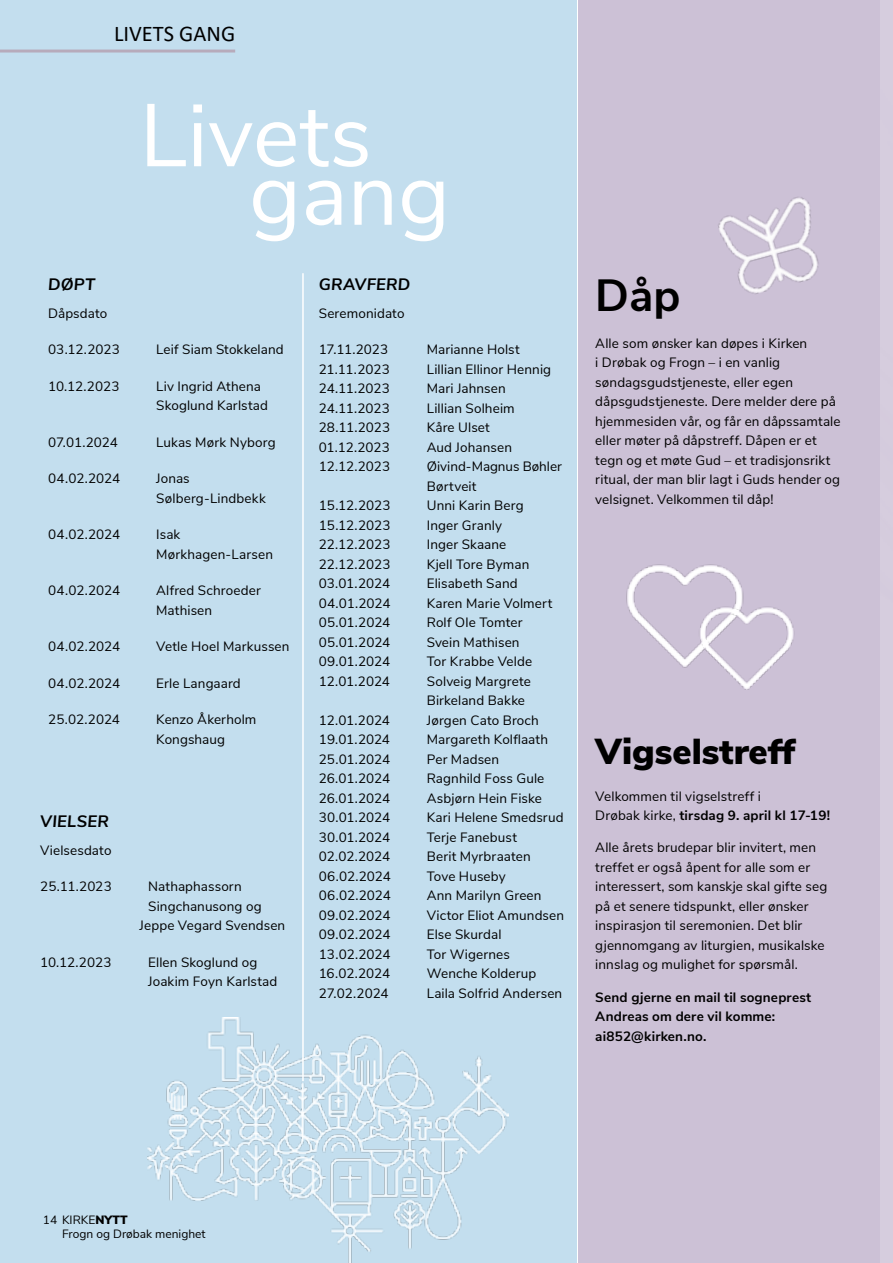
<style>
.page{position:relative;width:893px;height:1263px;background:#fff}
.page>*{position:absolute;margin:0;border:0;box-sizing:border-box;transform-origin:0 0}
.t1{font:88.5px "Nunito Sans";color:#fff}
.t2{font:700 45px "Nunito Sans";color:#000}
.t3{font:900 36px "Nunito Sans";color:#000}
.t4{font:22.5px "Calibri";color:#000}
.t5{font:italic 700 16.5px "Nunito Sans";letter-spacing:.015em;color:#000}
.t6{font:13.5px/19.5px "Nunito Sans";letter-spacing:.01em;color:#000}
.t7{font:700 13.5px/19.5px "Nunito Sans";letter-spacing:.01em;color:#000}
.t8{font:12px/14.4px "Nunito Sans";color:#000}
.s1{font-weight:700}
.s2{font-weight:900}
</style>
<div class="page">
<div style="left:0;top:0;width:576px;height:1263px;background:#c3deee"></div>
<div style="left:578px;top:0;width:315px;height:1263px;background:#ccc1d6"></div>
<img style="left:148px;top:1018px;width:360px;height:245px">
<hr style="left:302px;top:273px;width:2px;height:808px;background:#fff">
<div style="left:880px;top:0;width:13px;height:1263px;background:#d6cdde"></div>
<img style="left:626px;top:564px;width:113px;height:104px">
<img style="left:685px;top:582px;width:109px;height:108px">
<img style="left:718px;top:197px;width:101px;height:97px">
<h3 class="t4" style="left:114px;top:18px;width:123px">LIVETS GANG</h3>
<h1 class="t1" style="left:140px;top:71px;width:234px">Livets</h1>
<h1 class="t1" style="left:249px;top:129px;width:202px">gang</h1>
<p class="t5" style="left:319px;top:272px;width:93px">GRAVFERD</p>
<p class="t6" style="left:319px;top:303px;width:87px">Seremonidato</p>
<p class="t6" style="left:319px;top:339px;width:71px">17.11.2023</p>
<p class="t6" style="left:427px;top:339px;width:94px">Marianne Holst</p>
<p class="t6" style="left:319px;top:359px;width:73px">21.11.2023</p>
<p class="t6" style="left:427px;top:359px;width:126px">Lillian Ellinor Hennig</p>
<p class="t6" style="left:319px;top:378px;width:73px">24.11.2023</p>
<p class="t6" style="left:427px;top:378px;width:81px">Mari Jahnsen</p>
<p class="t6" style="left:319px;top:398px;width:73px">24.11.2023</p>
<p class="t6" style="left:427px;top:398px;width:89px">Lillian Solheim</p>
<p class="t6" style="left:319px;top:417px;width:73px">28.11.2023</p>
<p class="t6" style="left:427px;top:417px;width:65px">Kåre Ulset</p>
<p class="t6" style="left:319px;top:437px;width:73px">01.12.2023</p>
<p class="t6" style="left:427px;top:437px;width:87px">Aud Johansen</p>
<p class="t6" style="left:319px;top:456px;width:73px">12.12.2023</p>
<p class="t6" style="left:427px;top:456px;width:137px">Øivind-Magnus Bøhler<br>Børtveit</p>
<p class="t6" style="left:319px;top:495px;width:73px">15.12.2023</p>
<p class="t6" style="left:427px;top:495px;width:98px">Unni Karin Berg</p>
<p class="t6" style="left:319px;top:515px;width:73px">15.12.2023</p>
<p class="t6" style="left:427px;top:515px;width:77px">Inger Granly</p>
<p class="t6" style="left:319px;top:534px;width:73px">22.12.2023</p>
<p class="t6" style="left:427px;top:534px;width:81px">Inger Skaane</p>
<p class="t6" style="left:319px;top:554px;width:73px">22.12.2023</p>
<p class="t6" style="left:427px;top:554px;width:104px">Kjell Tore Byman</p>
<p class="t6" style="left:319px;top:573px;width:73px">03.01.2024</p>
<p class="t6" style="left:427px;top:573px;width:92px">Elisabeth Sand</p>
<p class="t6" style="left:319px;top:593px;width:73px">04.01.2024</p>
<p class="t6" style="left:427px;top:593px;width:127px">Karen Marie Volmert</p>
<p class="t6" style="left:319px;top:612px;width:73px">05.01.2024</p>
<p class="t6" style="left:427px;top:612px;width:97px">Rolf Ole Tomter</p>
<p class="t6" style="left:319px;top:632px;width:73px">05.01.2024</p>
<p class="t6" style="left:427px;top:632px;width:94px">Svein Mathisen</p>
<p class="t6" style="left:319px;top:651px;width:73px">09.01.2024</p>
<p class="t6" style="left:427px;top:651px;width:107px">Tor Krabbe Velde</p>
<p class="t6" style="left:319px;top:671px;width:73px">12.01.2024</p>
<p class="t6" style="left:427px;top:671px;width:106px">Solveig Margrete<br>Birkeland Bakke</p>
<p class="t6" style="left:319px;top:709px;width:73px">12.01.2024</p>
<p class="t6" style="left:427px;top:709px;width:114px">Jørgen Cato Broch</p>
<p class="t6" style="left:319px;top:729px;width:73px">19.01.2024</p>
<p class="t6" style="left:427px;top:729px;width:123px">Margareth Kolflaath</p>
<p class="t6" style="left:319px;top:748px;width:73px">25.01.2024</p>
<p class="t6" style="left:427px;top:748px;width:74px">Per Madsen</p>
<p class="t6" style="left:319px;top:768px;width:73px">26.01.2024</p>
<p class="t6" style="left:427px;top:768px;width:119px">Ragnhild Foss Gule</p>
<p class="t6" style="left:319px;top:787px;width:73px">26.01.2024</p>
<p class="t6" style="left:427px;top:787px;width:117px">Asbjørn Hein Fiske</p>
<p class="t6" style="left:319px;top:807px;width:73px">30.01.2024</p>
<p class="t6" style="left:427px;top:807px;width:138px">Kari Helene Smedsrud</p>
<p class="t6" style="left:319px;top:826px;width:73px">30.01.2024</p>
<p class="t6" style="left:427px;top:826px;width:92px">Terje Fanebust</p>
<p class="t6" style="left:319px;top:846px;width:73px">02.02.2024</p>
<p class="t6" style="left:427px;top:846px;width:105px">Berit Myrbraaten</p>
<p class="t6" style="left:319px;top:865px;width:74px">06.02.2024</p>
<p class="t6" style="left:427px;top:865px;width:80px">Tove Huseby</p>
<p class="t6" style="left:319px;top:885px;width:74px">06.02.2024</p>
<p class="t6" style="left:427px;top:885px;width:116px">Ann Marilyn Green</p>
<p class="t6" style="left:319px;top:904px;width:73px">09.02.2024</p>
<p class="t6" style="left:427px;top:904px;width:139px">Victor Eliot Amundsen</p>
<p class="t6" style="left:319px;top:924px;width:73px">09.02.2024</p>
<p class="t6" style="left:427px;top:924px;width:76px">Else Skurdal</p>
<p class="t6" style="left:319px;top:943px;width:73px">13.02.2024</p>
<p class="t6" style="left:427px;top:943px;width:85px">Tor Wigernes</p>
<p class="t6" style="left:319px;top:963px;width:73px">16.02.2024</p>
<p class="t6" style="left:427px;top:963px;width:111px">Wenche Kolderup</p>
<p class="t6" style="left:319px;top:982px;width:71px">27.02.2024</p>
<p class="t6" style="left:427px;top:982px;width:137px">Laila Solfrid Andersen</p>
<p class="t5" style="left:48px;top:272px;width:48px">DØPT</p>
<p class="t6" style="left:48px;top:303px;width:61px">Dåpsdato</p>
<p class="t6" style="left:48px;top:339px;width:73px">03.12.2023</p>
<p class="t6" style="left:156px;top:339px;width:129px">Leif Siam Stokkeland</p>
<p class="t6" style="left:48px;top:376px;width:73px">10.12.2023</p>
<p class="t6" style="left:156px;top:376px;width:113px">Liv Ingrid Athena<br>Skoglund Karlstad</p>
<p class="t6" style="left:48px;top:432px;width:71px">07.01.2024</p>
<p class="t6" style="left:156px;top:432px;width:121px">Lukas Mørk Nyborg</p>
<p class="t6" style="left:48px;top:468px;width:73px">04.02.2024</p>
<p class="t6" style="left:156px;top:468px;width:111px">Jonas<br>Sølberg-Lindbekk</p>
<p class="t6" style="left:48px;top:524px;width:73px">04.02.2024</p>
<p class="t6" style="left:156px;top:524px;width:118px">Isak<br>Mørkhagen-Larsen</p>
<p class="t6" style="left:48px;top:580px;width:73px">04.02.2024</p>
<p class="t6" style="left:156px;top:580px;width:106px">Alfred Schroeder<br>Mathisen</p>
<p class="t6" style="left:48px;top:636px;width:73px">04.02.2024</p>
<p class="t6" style="left:156px;top:636px;width:135px">Vetle Hoel Markussen</p>
<p class="t6" style="left:48px;top:673px;width:73px">04.02.2024</p>
<p class="t6" style="left:156px;top:673px;width:86px">Erle Langaard</p>
<p class="t6" style="left:48px;top:709px;width:73px">25.02.2024</p>
<p class="t6" style="left:156px;top:709px;width:102px">Kenzo Åkerholm<br>Kongshaug</p>
<p class="t5" style="left:40px;top:809px;width:70px">VIELSER</p>
<p class="t6" style="left:40px;top:839px;width:73px">Vielsesdato</p>
<p class="t6" style="left:40px;top:876px;width:73px">25.11.2023</p>
<p class="t6" style="left:148px;top:876px;width:95px">Nathaphassorn</p>
<p class="t6" style="left:148px;top:895px;width:115px">Singchanusong og</p>
<p class="t6" style="left:139px;top:915px;width:147px">Jeppe Vegard Svendsen</p>
<p class="t6" style="left:40px;top:951px;width:73px">10.12.2023</p>
<p class="t6" style="left:148px;top:951px;width:131px">Ellen Skoglund og<br>Joakim Foyn Karlstad</p>
<h2 class="t2" style="left:595px;top:263px;width:87px">Dåp</h2>
<p class="t6" style="left:595px;top:332px;width:247px">Alle som ønsker kan døpes i Kirken<br>i Drøbak og Frogn – i en vanlig søndagsgudstjeneste, eller egen dåpsgudstjeneste. Dere melder dere på hjemmesiden vår, og får en dåpssamtale eller møter på dåpstreff. Dåpen er et tegn og et møte Gud – et tradisjonsrikt ritual, der man blir lagt i Guds hender og velsignet. Velkommen til dåp!</p>
<h3 class="t3" style="left:595px;top:725px;width:202px">Vigselstreff</h3>
<p class="t6" style="left:595px;top:785px;width:236px">Velkommen til vigselstreff i<br>Drøbak kirke, <span class="s1">tirsdag 9. april kl 17-19!</span></p>
<p class="t6" style="left:595px;top:837px;width:234px">Alle årets brudepar blir invitert, men treffet er også åpent for alle som er interessert, som kanskje skal gifte seg på et senere tidspunkt, eller ønsker inspirasjon til seremonien. Det blir gjennomgang av liturgien, musikalske innslag og mulighet for spørsmål.</p>
<p class="t7" style="left:595px;top:986px;width:217px">Send gjerne en mail til sogneprest<br>Andreas om dere vil komme: ai852@kirken.no.</p>
<p class="t8" style="left:62px;top:1212px;width:145px;text-indent:-19px">14 KIRKE<span class="s2">NYTT<br></span>Frogn og Drøbak menighet</p>
</div>
